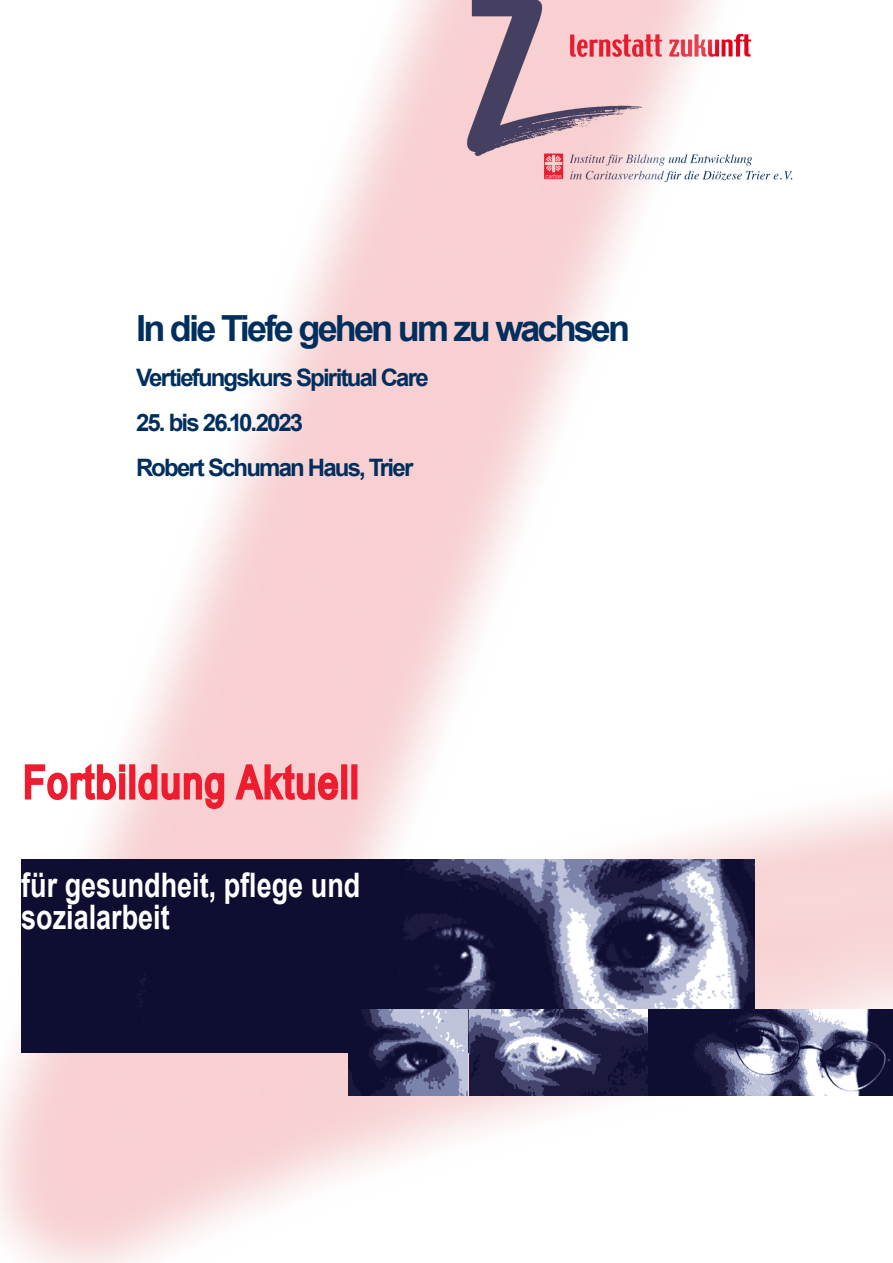
<style>
.page{position:relative;width:893px;height:1263px;background:#fff}
.page>*{position:absolute;margin:0;border:0;box-sizing:border-box;transform-origin:0 0}
.t1{font:45px "Arial";letter-spacing:.06em;color:#ed1d2f;scale:.8 1}
.t2{font:700 36px "Arial";letter-spacing:-.08em;color:#002f5e}
.t3{font:700 33.75px/32.4px "Arial";color:#fff;scale:.8 1}
.t4{font:700 24px/45px "Arial";letter-spacing:-.075em;color:#002f5e}
</style>
<div class="page">
<img style="left:0;top:0;width:893px;height:1263px">
<img style="left:21px;top:859px;width:734px;height:193px">
<svg style="left:23px;top:760px;width:95px;height:42px"></svg>
<div style="left:119px;top:764px;width:6px;height:8px;border:3px solid #ed1d2f"></div>
<div style="left:119px;top:773px;width:6px;height:26px;border:3px solid #ed1d2f"></div>
<div style="left:129px;top:764px;width:6px;height:35px;border:3px solid #ed1d2f"></div>
<svg style="left:136px;top:763px;width:90px;height:47px;background:#f38e95"></svg>
<svg style="left:233px;top:753px;width:107px;height:49px;background:#f49199"></svg>
<div style="left:341px;top:764px;width:6px;height:35px;border:3px solid #ed1d2f"></div>
<div style="left:351px;top:764px;width:6px;height:35px;border:3px solid #ed1d2f"></div>
<img style="left:468px;top:1010px;width:425px;height:85px">
<svg style="left:349px;top:1010px;width:119px;height:85px;background:#57597b"></svg>
<svg style="left:469px;top:1010px;width:179px;height:85px;background:#545476"></svg>
<h2 class="t2" style="left:136px;top:303px;width:495px">In die Tiefe gehen um zu wachsen</h2>
<p class="t4" style="left:136px;top:355px;width:294px">Vertiefungskurs Spiritual Care</p>
<p class="t4" style="left:136px;top:400px;width:279px">25. bis 26.10.2023<br>Robert Schuman Haus, Trier</p>
<h1 class="t1" style="left:23px;top:751px;width:420px">Fortbildung Aktuell</h1>
<h3 class="t3" style="left:21px;top:869px;width:425px">für gesundheit, pflege und sozialarbeit</h3>
</div>
